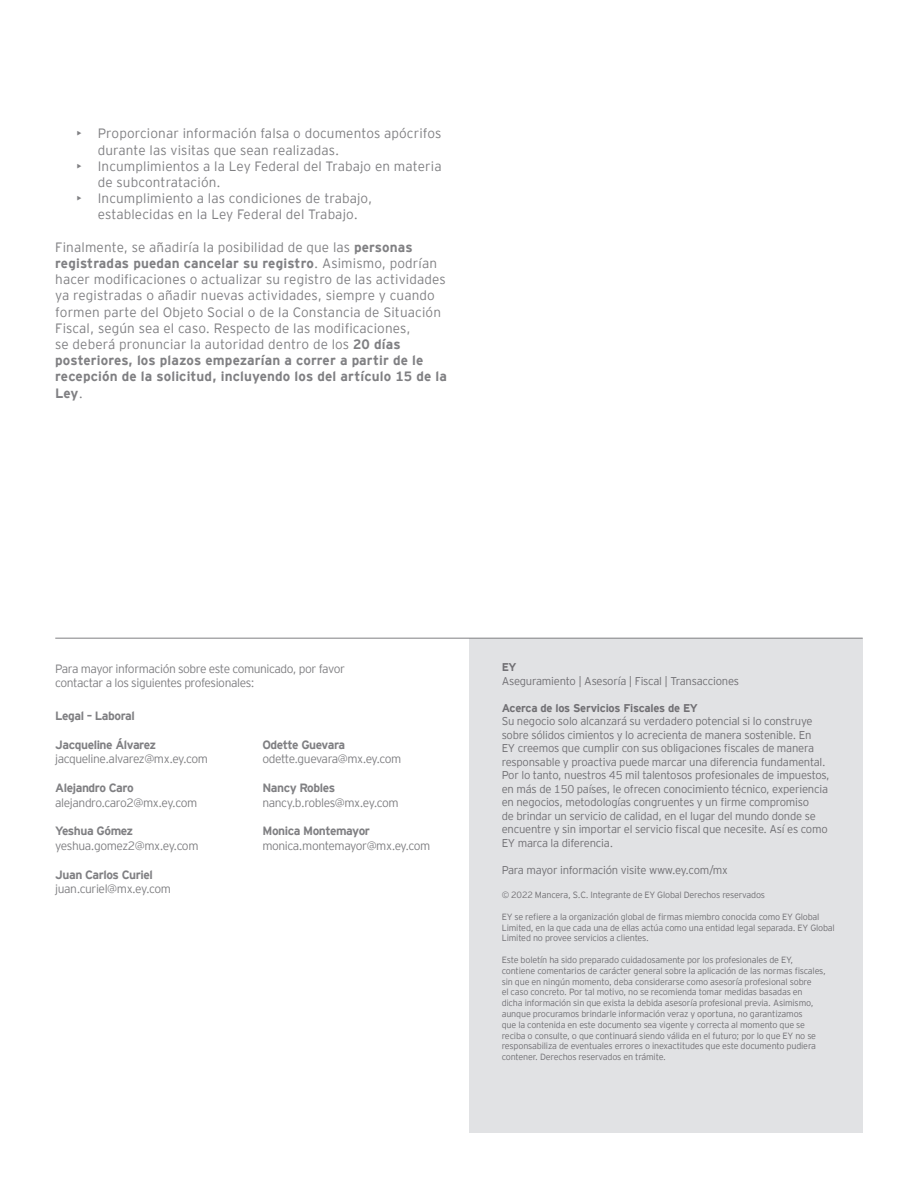
<style>
.page{position:relative;width:918px;height:1188px;background:#fff}
.page>*{position:absolute;margin:0;border:0;box-sizing:border-box;transform-origin:0 0}
.t1{font:300 13.5px/16.2px "EY Interstate";letter-spacing:.01em;color:#808083}
.t2{font:300 12px/14.4px "EY Interstate";letter-spacing:-.035em;color:#808083}
.t3{font:700 12px "EY Interstate";letter-spacing:-.035em;color:#808083}
.t4{font:300 11.25px/13.5px "EY Interstate";letter-spacing:-.02em;color:#717074}
.t5{font:700 11.25px "EY Interstate";letter-spacing:-.02em;color:#717074}
.t6{font:300 9px/10.8px "EY Interstate";letter-spacing:-.02em;color:#717074}
.s1{font-weight:700}
</style>
<div class="page">
<div style="left:470px;top:638px;width:393px;height:495px;background:#e1e2e4"></div>
<hr style="left:55px;top:638px;width:808px;height:1px;background:#808083">
<p class="t1" style="left:98px;top:125px;width:345px;text-indent:-21px">• Proporcionar información falsa o documentos apócrifos durante las visitas que sean realizadas.</p>
<p class="t1" style="left:98px;top:158px;width:345px;text-indent:-21px">• Incumplimientos a la Ley Federal del Trabajo en materia de subcontratación.</p>
<p class="t1" style="left:77px;top:190px;width:297px;text-align:center">• Incumplimiento a las condiciones de trabajo, establecidas en la Ley Federal del Trabajo.</p>
<p class="t1" style="left:55px;top:239px;width:393px">Finalmente, se añadiría la posibilidad de que las <span class="s1">personas registradas puedan cancelar su registro</span>. Asimismo, podrían hacer modificaciones o actualizar su registro de las actividades ya registradas o añadir nuevas actividades, siempre y cuando formen parte del Objeto Social o de la Constancia de Situación Fiscal, según sea el caso. Respecto de las modificaciones,<br>se deberá pronunciar la autoridad dentro de los <span class="s1">20 días posteriores, los plazos empezarían a correr a partir de le recepción de la solicitud, incluyendo los del artículo 15 de la Ley</span>.</p>
<p class="t2" style="left:55px;top:661px;width:291px">Para mayor información sobre este comunicado, por favor contactar a los siguientes profesionales:</p>
<p class="t3" style="left:55px;top:709px;width:81px">Legal – Laboral</p>
<p class="t3" style="left:55px;top:738px;width:102px">Jacqueline Álvarez</p>
<p class="t2" style="left:55px;top:752px;width:154px">jacqueline.alvarez@mx.ey.com</p>
<p class="t3" style="left:55px;top:781px;width:80px">Alejandro Caro</p>
<p class="t2" style="left:55px;top:795px;width:143px">alejandro.caro2@mx.ey.com</p>
<p class="t3" style="left:55px;top:824px;width:80px">Yeshua Gómez</p>
<p class="t2" style="left:55px;top:838px;width:145px">yeshua.gomez2@mx.ey.com</p>
<p class="t3" style="left:55px;top:868px;width:99px">Juan Carlos Curiel</p>
<p class="t2" style="left:55px;top:882px;width:117px">juan.curiel@mx.ey.com</p>
<p class="t3" style="left:262px;top:738px;width:84px">Odette Guevara</p>
<p class="t2" style="left:262px;top:752px;width:141px">odette.guevara@mx.ey.com</p>
<p class="t3" style="left:262px;top:781px;width:74px">Nancy Robles</p>
<p class="t2" style="left:262px;top:795px;width:138px">nancy.b.robles@mx.ey.com</p>
<p class="t3" style="left:262px;top:824px;width:109px">Monica Montemayor</p>
<p class="t2" style="left:262px;top:838px;width:169px">monica.montemayor@mx.ey.com</p>
<p class="t5" style="left:502px;top:661px;width:16px">EY</p>
<p class="t4" style="left:502px;top:674px;width:239px">Aseguramiento | Asesoría | Fiscal | Transacciones</p>
<p class="t5" style="left:502px;top:702px;width:198px">Acerca de los Servicios Fiscales de EY</p>
<p class="t4" style="left:502px;top:715px;width:330px">Su negocio solo alcanzará su verdadero potencial si lo construye sobre sólidos cimientos y lo acrecienta de manera sostenible. En<br>EY creemos que cumplir con sus obligaciones fiscales de manera responsable y proactiva puede marcar una diferencia fundamental.<br>Por lo tanto, nuestros 45 mil talentosos profesionales de impuestos, en más de 150 países, le ofrecen conocimiento técnico, experiencia en negocios, metodologías congruentes y un firme compromiso<br>de brindar un servicio de calidad, en el lugar del mundo donde se encuentre y sin importar el servicio fiscal que necesite. Así es como EY marca la diferencia.</p>
<p class="t4" style="left:502px;top:863px;width:228px">Para mayor información visite www.ey.com/mx</p>
<p class="t6" style="left:502px;top:890px;width:265px">© 2022 Mancera, S.C. Integrante de EY Global Derechos reservados</p>
<p class="t6" style="left:502px;top:911px;width:335px">EY se refiere a la organización global de firmas miembro conocida como EY Global<br>Limited, en la que cada una de ellas actúa como una entidad legal separada. EY Global<br>Limited no provee servicios a clientes.</p>
<p class="t6" style="left:502px;top:954px;width:326px">Este boletín ha sido preparado cuidadosamente por los profesionales de EY, contiene comentarios de carácter general sobre la aplicación de las normas fiscales, sin que en ningún momento, deba considerarse como asesoría profesional sobre<br>el caso concreto. Por tal motivo, no se recomienda tomar medidas basadas en dicha información sin que exista la debida asesoría profesional previa. Asimismo, aunque procuramos brindarle información veraz y oportuna, no garantizamos<br>que la contenida en este documento sea vigente y correcta al momento que se reciba o consulte, o que continuará siendo válida en el futuro; por lo que EY no se responsabiliza de eventuales errores o inexactitudes que este documento pudiera contener. Derechos reservados en trámite.</p>
</div>
